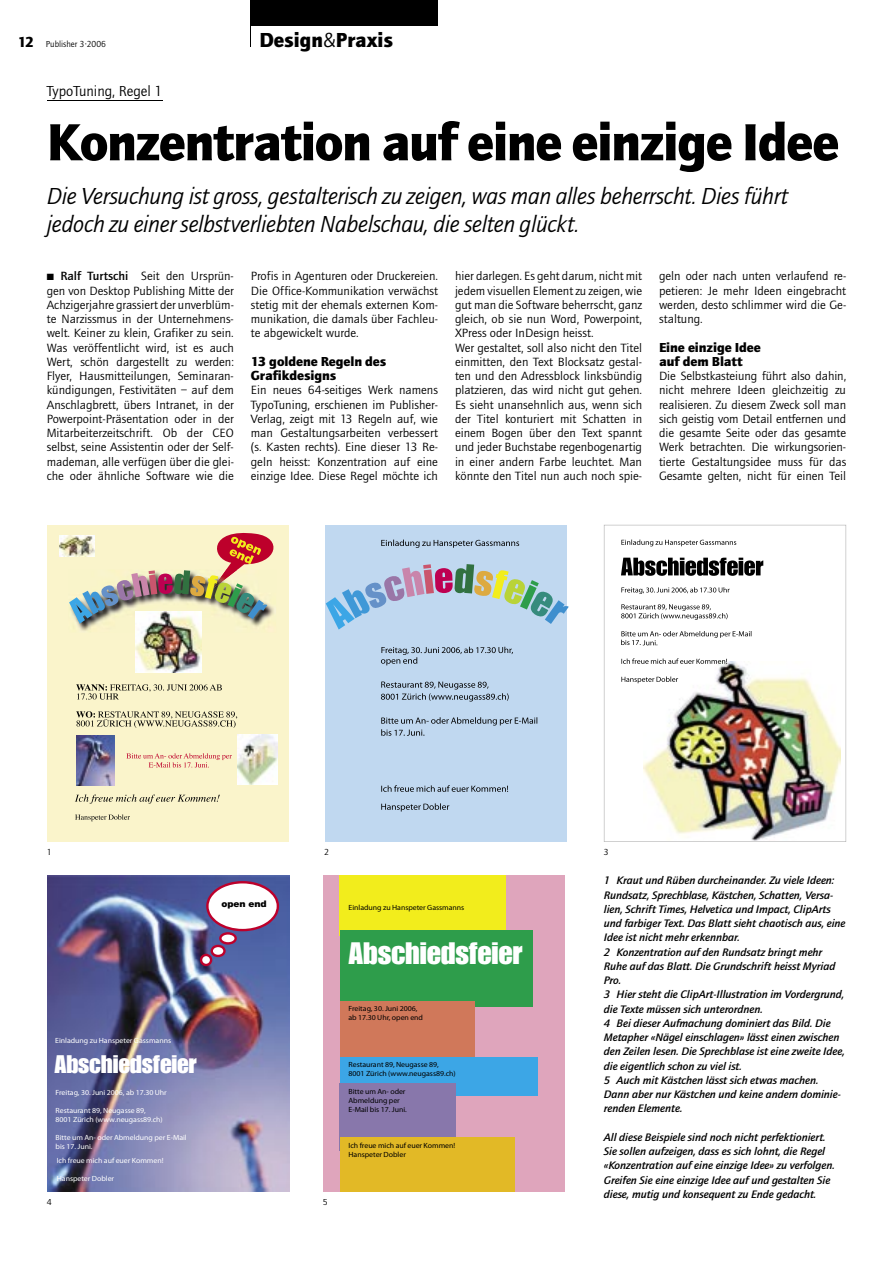
<style>
.page{position:relative;width:893px;height:1263px;background:#fff}
.page>*{position:absolute;margin:0;border:0;box-sizing:border-box;transform-origin:0 0}
.t1{font:900 54px "Quay Sans EF";letter-spacing:-.025em;color:#000}
.t2{font:30.45px "Impact";letter-spacing:-.005em;color:#fff;scale:1.05 1}
.t3{font:24.9px "Impact";letter-spacing:-.005em;color:#fff;scale:1.05 1}
.t4{font:italic 24px/28.5px "Quay Sans EF";letter-spacing:-.015em;color:#000}
.t5{font:900 21px "Quay Sans EF";color:#000}
.t6{font:15px "Quay Sans EF";color:#000}
.t7{font:900 13.5px/14.2px "Quay Sans EF";letter-spacing:-.005em;color:#000;scale:1.05 1}
.t8{font:12.3px/14.2px "Quay Sans EF";color:#000;text-align:justify;scale:1.05 1}
.t9{font:italic 500 11.25px/14.2px "Quay Sans EF";letter-spacing:-.005em;color:#000;scale:1.05 1}
.t10{font:900 9.15px "Helvetica Neue";letter-spacing:-.005em;color:#000;scale:1.05 1}
.t11{font:9px "Quay Sans EF";color:#000}
.t12{font:9px "Quay Sans EF";color:#000;scale:1.05 1}
.t13{font:7.5px/9px "Myriad Pro";letter-spacing:-.005em;color:#000;scale:1.05 1}
.t14{font:7.5px/9px "Myriad Pro";letter-spacing:-.005em;color:#fff;scale:1.05 1}
.s1{font-weight:900;font-size:15px}
.s2{font-weight:400}
.s3{font-weight:500}
</style>
<div class="page">
<div style="left:251px;top:0;width:187px;height:26px;background:#000"></div>
<hr style="left:250px;top:0;width:1px;height:47px;background:#000">
<img style="left:48px;top:876px;width:241px;height:316px">
<div style="left:324px;top:875px;width:241px;height:317px;background:#dfa5bc"></div>
<div style="left:340px;top:875px;width:166px;height:61px;background:#f2ed1c"></div>
<div style="left:340px;top:930px;width:193px;height:76px;background:#2e9d4b"></div>
<hr style="left:47px;top:101px;width:116px;height:1px;background:#000">
<svg style="left:604px;top:525px;width:242px;height:317px"></svg>
<img style="left:644px;top:662px;width:197px;height:178px">
<svg style="left:200px;top:881px;width:79px;height:85px"></svg>
<div style="left:340px;top:1001px;width:135px;height:60px;background:#d0785a"></div>
<div style="left:340px;top:1057px;width:197px;height:39px;background:#3ca6e6"></div>
<div style="left:340px;top:1083px;width:116px;height:68px;background:#8877ab"></div>
<div style="left:340px;top:1137px;width:174px;height:55px;background:#e2b926"></div>
<div style="left:325px;top:525px;width:242px;height:317px;background:#c0d8f0"></div>
<svg style="left:326px;top:564px;width:243px;height:65px"></svg>
<svg style="left:381px;top:540px;width:138px;height:8px"></svg>
<svg style="left:381px;top:785px;width:127px;height:7px"></svg>
<svg style="left:381px;top:803px;width:68px;height:8px"></svg>
<svg style="left:381px;top:681px;width:128px;height:20px"></svg>
<svg style="left:381px;top:717px;width:156px;height:19px"></svg>
<div style="left:47px;top:525px;width:242px;height:317px;background:#faf4cb"></div>
<img style="left:77px;top:624px;width:184px;height:7px">
<img style="left:135px;top:624px;width:67px;height:48px">
<img style="left:237px;top:734px;width:40px;height:51px">
<img style="left:60px;top:535px;width:9px;height:22px">
<img style="left:69px;top:532px;width:207px;height:92px">
<svg style="left:126px;top:753px;width:106px;height:14px"></svg>
<svg style="left:75px;top:794px;width:145px;height:10px"></svg>
<svg style="left:75px;top:814px;width:55px;height:7px"></svg>
<svg style="left:76px;top:684px;width:146px;height:15px"></svg>
<svg style="left:76px;top:711px;width:161px;height:17px"></svg>
<svg style="left:621px;top:658px;width:106px;height:6px"></svg>
<svg style="left:621px;top:676px;width:57px;height:7px"></svg>
<svg style="left:621px;top:604px;width:107px;height:16px"></svg>
<svg style="left:621px;top:631px;width:130px;height:14px"></svg>
<svg style="left:621px;top:539px;width:115px;height:7px"></svg>
<svg style="left:621px;top:558px;width:142px;height:18px"></svg>
<img style="left:77px;top:736px;width:37px;height:49px">
<svg style="left:381px;top:647px;width:132px;height:18px"></svg>
<svg style="left:621px;top:587px;width:109px;height:7px"></svg>
<p class="t11" style="left:18px;top:39px;width:90px"><span class="s1">12</span> Publisher 3 · 2006</p>
<h3 class="t5" style="left:259px;top:27px;width:135px">Design<span class="s2">&amp;</span>Praxis</h3>
<p class="t6" style="left:47px;top:83px;width:117px">TypoTuning, Regel 1</p>
<h1 class="t1" style="left:47px;top:110px;width:794px">Konzentration auf eine einzige Idee</h1>
<h3 class="t4" style="left:47px;top:182px;width:743px">Die Versuchung ist gross, gestalterisch zu zeigen, was man alles beherrscht. Dies führt jedoch zu einer selbstverliebten Nabelschau, die selten glückt.</h3>
<p class="t8" style="left:47px;top:269px;width:180px">■ <span class="s3">Ralf Turtschi</span> Seit den Ursprün&shy;gen von Desktop Publishing Mitte der Achzigerjahre grassiert der unverblüm&shy;te Narzissmus in der Unternehmens&shy;welt. Keiner zu klein, Grafiker zu sein.<br>Was veröffentlicht wird, ist es auch Wert, schön dargestellt zu werden:<br>Flyer, Hausmitteilungen, Seminaran&shy;kündigungen, Festivitäten – auf dem Anschlagbrett, übers Intranet, in der Powerpoint-Präsentation oder in der Mitarbeiterzeitschrift. Ob der CEO selbst, seine Assistentin oder der Self&shy;mademan, alle verfügen über die glei&shy;che oder ähnliche Software wie die</p>
<p class="t8" style="left:251px;top:269px;width:180px">Profis in Agenturen oder Druckereien.<br>Die Office-Kommunikation verwächst stetig mit der ehemals externen Kom&shy;munikation, die damals über Fachleu&shy;te abgewickelt wurde.</p>
<p class="t8" style="left:455px;top:269px;width:180px;text-align:left">hier darlegen. Es geht darum, nicht mit jedem visuellen Element zu zeigen, wie gut man die Software beherrscht, ganz gleich, ob sie nun Word, Powerpoint, XPress oder InDesign heisst.<br>Wer gestaltet, soll also nicht den Titel einmitten, den Text Blocksatz gestal&shy;ten und den Adressblock linksbündig platzieren, das wird nicht gut gehen.<br>Es sieht unansehnlich aus, wenn sich der Titel konturiert mit Schatten in einem Bogen über den Text spannt und jeder Buchstabe regenbogenartig in einer andern Farbe leuchtet. Man könnte den Titel nun auch noch spie-</p>
<p class="t8" style="left:659px;top:269px;width:180px">geln oder nach unten verlaufend re&shy;petieren: Je mehr Ideen eingebracht werden, desto schlimmer wird die Ge&shy;staltung.</p>
<p class="t7" style="left:659px;top:340px;width:98px">Eine einzige Idee auf dem Blatt</p>
<p class="t8" style="left:659px;top:369px;width:180px">Die Selbstkasteiung führt also dahin, nicht mehrere Ideen gleichzeitig zu realisieren. Zu diesem Zweck soll man sich geistig vom Detail entfernen und die gesamte Seite oder das gesamte Werk betrachten. Die wirkungsorien&shy;tierte Gestaltungsidee muss für das Gesamte gelten, nicht für einen Teil</p>
<p class="t7" style="left:251px;top:354px;width:131px">13 goldene Regeln des<br>Grafikdesigns</p>
<p class="t8" style="left:251px;top:383px;width:180px">Ein neues 64-seitiges Werk namens TypoTuning, erschienen im Publisher-Verlag, zeigt mit 13 Regeln auf, wie man Gestaltungsarbeiten verbessert (s. Kasten rechts). Eine dieser 13 Re&shy;geln heisst: Konzentration auf eine einzige Idee. Diese Regel möchte ich</p>
<p class="t12" style="left:47px;top:847px;width:6px">1</p>
<p class="t12" style="left:324px;top:847px;width:6px">2</p>
<p class="t12" style="left:604px;top:847px;width:6px">3</p>
<p class="t10" style="left:222px;top:898px;width:45px">open end</p>
<p class="t13" style="left:349px;top:903px;width:112px">Einladung zu Hanspeter Gassmanns</p>
<h2 class="t2" style="left:349px;top:936px;width:167px">Abschiedsfeier</h2>
<p class="t14" style="left:55px;top:1036px;width:112px">Einladung zu Hanspeter Gassmanns</p>
<h3 class="t3" style="left:54px;top:1050px;width:137px">Abschiedsfeier</h3>
<p class="t14" style="left:56px;top:1088px;width:107px">Freitag, 30. Juni 2006, ab 17.30 Uhr</p>
<p class="t14" style="left:56px;top:1106px;width:104px">Restaurant 89, Neugasse 89,<br>8001 Zürich (www.neugass89.ch)</p>
<p class="t14" style="left:56px;top:1133px;width:127px">Bitte um An- oder Abmeldung per E-Mail bis 17. Juni.</p>
<p class="t14" style="left:57px;top:1156px;width:103px">Ich freue mich auf euer Kommen!</p>
<p class="t14" style="left:57px;top:1174px;width:56px">Hanspeter Dobler</p>
<p class="t12" style="left:47px;top:1197px;width:6px">4</p>
<p class="t12" style="left:323px;top:1197px;width:6px">5</p>
<p class="t13" style="left:349px;top:1004px;width:72px">Freitag, 30. Juni 2006, ab 17.30 Uhr, open end</p>
<p class="t13" style="left:349px;top:1060px;width:104px">Restaurant 89, Neugasse 89,<br>8001 Zürich (www.neugass89.ch)</p>
<p class="t13" style="left:349px;top:1087px;width:57px">Bitte um An- oder<br>Abmeldung per<br>E-Mail bis 17. Juni.</p>
<p class="t13" style="left:349px;top:1141px;width:103px">Ich freue mich auf euer Kommen!<br>Hanspeter Dobler</p>
<p class="t9" style="left:604px;top:874px;width:232px">1 Kraut und Rüben durcheinander. Zu viele Ideen:<br>Rundsatz, Sprechblase, Kästchen, Schatten, Versa&shy;lien, Schrift Times, Helvetica und Impact, ClipArts und farbiger Text. Das Blatt sieht chaotisch aus, eine Idee ist nicht mehr erkennbar.<br>2 Konzentration auf den Rundsatz bringt mehr Ruhe auf das Blatt. Die Grundschrift heisst Myriad Pro.<br>3 Hier steht die ClipArt-Illustration im Vordergrund, die Texte müssen sich unterordnen.<br>4 Bei dieser Aufmachung dominiert das Bild. Die Metapher «Nägel einschlagen» lässt einen zwischen den Zeilen lesen. Die Sprechblase ist eine zweite Idee, die eigentlich schon zu viel ist.<br>5 Auch mit Kästchen lässt sich etwas machen.<br>Dann aber nur Kästchen und keine andern dominie&shy;renden Elemente.</p>
<p class="t9" style="left:604px;top:1130px;width:221px">All diese Beispiele sind noch nicht perfektioniert.<br>Sie sollen aufzeigen, dass es sich lohnt, die Regel «Konzentration auf eine einzige Idee» zu verfolgen.<br>Greifen Sie eine einzige Idee auf und gestalten Sie diese, mutig und konsequent zu Ende gedacht.</p>
</div>
